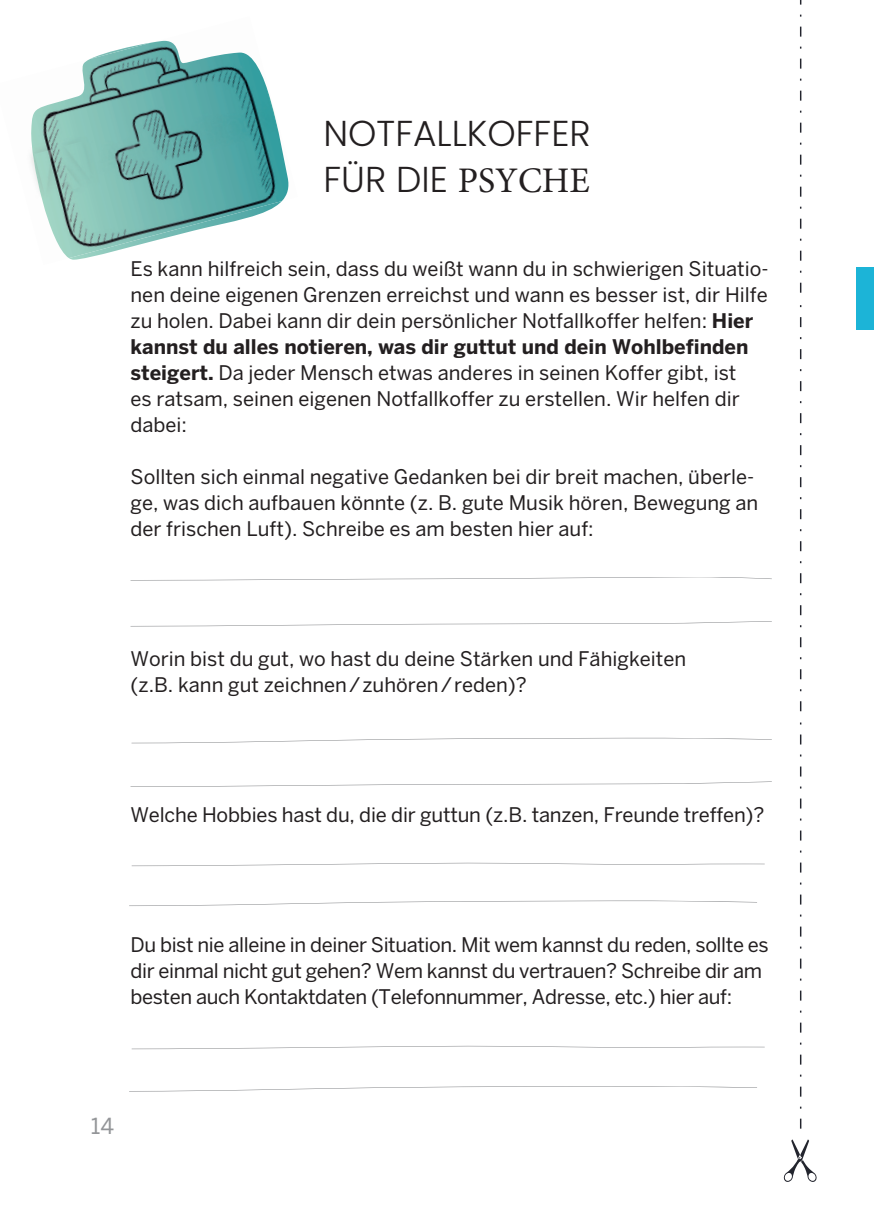
<style>
.page{position:relative;width:874px;height:1225px;background:#fff}
.page>*{position:absolute;margin:0;border:0;box-sizing:border-box;transform-origin:0 0}
.t1{font:300 36px/46px "Poppins";color:#231f20}
.t2{font:22px "Benton Sans";color:#939598}
.t3{font:20px/26px "Benton Sans";color:#231f20}
.t4{font:20px/26px "Benton Sans";letter-spacing:-.02em;color:#231f20}
.s1{font-family:"Minion Pro";font-weight:400}
.s2{font-weight:700}
</style>
<div class="page">
<img style="left:30px;top:41px;width:259px;height:217px">
<svg style="left:177px;top:577px;width:594px;height:3px"></svg>
<svg style="left:143px;top:621px;width:628px;height:5px"></svg>
<svg style="left:130px;top:781px;width:641px;height:6px"></svg>
<svg style="left:132px;top:862px;width:632px;height:4px"></svg>
<svg style="left:132px;top:1045px;width:632px;height:4px"></svg>
<svg style="left:131px;top:738px;width:640px;height:5px"></svg>
<svg style="left:129px;top:900px;width:627px;height:6px"></svg>
<svg style="left:162px;top:1086px;width:594px;height:5px"></svg>
<svg style="left:783px;top:1139px;width:33px;height:43px"></svg>
<div style="left:856px;top:267px;width:17px;height:63px;background:#1cb4d7"></div>
<h1 class="t1" style="left:323px;top:111px;width:268px">NOTFALLKOFFER<br>FÜR DIE <span class="s1">PSYCHE</span></h1>
<p class="t3" style="left:130px;top:256px;width:639px">Es kann hilfreich sein, dass du weißt wann du in schwierigen Situatio&shy;nen deine eigenen Grenzen erreichst und wann es besser ist, dir Hilfe zu holen. Dabei kann dir dein persönlicher Notfallkoffer helfen: <span class="s2">Hier kannst du alles notieren, was dir guttut und dein Wohlbefinden steigert.</span> Da jeder Mensch etwas anderes in seinen Koffer gibt, ist<br>es ratsam, seinen eigenen Notfallkoffer zu erstellen. Wir helfen dir dabei:</p>
<p class="t3" style="left:130px;top:464px;width:629px">Sollten sich einmal negative Gedanken bei dir breit machen, überle&shy;ge, was dich aufbauen könnte (z. B. gute Musik hören, Bewegung an der frischen Luft). Schreibe es am besten hier auf:</p>
<p class="t3" style="left:130px;top:646px;width:557px">Worin bist du gut, wo hast du deine Stärken und Fähigkeiten (z.B. kann gut zeichnen/zuhören/reden)?</p>
<p class="t3" style="left:130px;top:802px;width:635px">Welche Hobbies hast du, die dir guttun (z.B. tanzen, Freunde treffen)?</p>
<p class="t4" style="left:130px;top:932px;width:639px">Du bist nie alleine in deiner Situation. Mit wem kannst du reden, sollte es dir einmal nicht gut gehen? Wem kannst du vertrauen? Schreibe dir am besten auch Kontaktdaten (Telefonnummer, Adresse, etc.) hier auf:</p>
<p class="t2" style="left:91px;top:1113px;width:25px">14</p>
</div>
